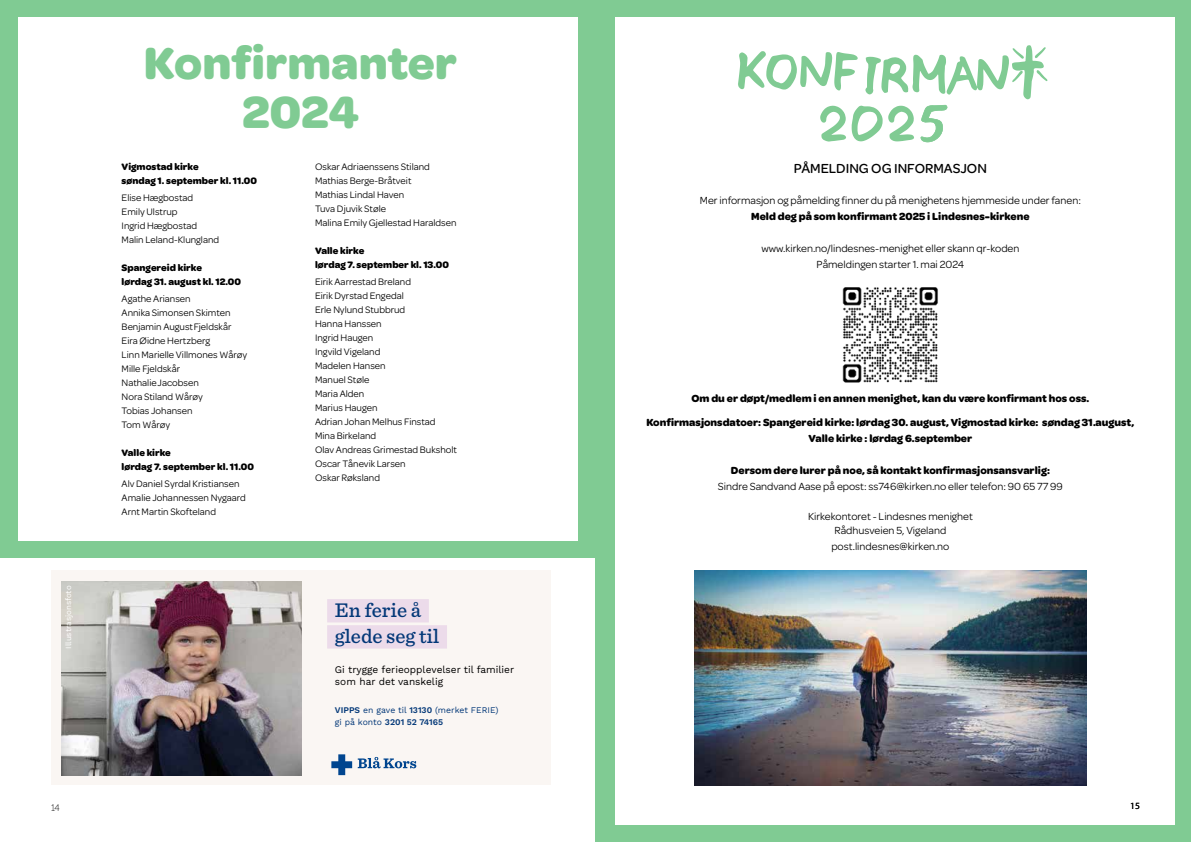
<style>
.page{position:relative;width:1191px;height:842px;background:#fff}
.page>*{position:absolute;margin:0;border:0;box-sizing:border-box;transform-origin:0 0}
.t1{font:700 48px/49px "Omnes";color:#80cb93;text-align:center}
.t2{font:500 20.6px/26.1px "Sentinel";color:#033878}
.t3{font:500 14px "Omnes";color:#000}
.t4{font:11px/16px "Omnes";color:#000;text-align:center}
.t5{font:700 11px/16px "Omnes";color:#000;text-align:center}
.t6{font:10.1px/12.1px "Work Sans";color:#000}
.t7{font:10px/14px "Omnes";color:#000}
.t8{font:700 10px/14px "Omnes";color:#000}
.t9{font:9.5px "Museo Slab Rounded 100";color:#000}
.t10{font:9.5px "Myriad Pro";color:#000}
.t11{font:8.7px/12.3px "Work Sans";color:#033878}
.t12{font:7.9px "Work Sans";color:#fff}
.s1{font-weight:600}
</style>
<div class="page">
<div style="left:0;top:0;width:595px;height:557px;background:#80cb93"></div>
<div style="left:18px;top:17px;width:560px;height:523px;background:#fff"></div>
<div style="left:595px;top:0;width:596px;height:842px;background:#80cb93"></div>
<div style="left:615px;top:17px;width:559px;height:808px;background:#fff"></div>
<div style="left:51px;top:571px;width:499px;height:214px;background:#faf6f3"></div>
<div style="left:327px;top:599px;width:102px;height:23px;background:#ecdbea"></div>
<div style="left:327px;top:625px;width:120px;height:23px;background:#ecdbea"></div>
<svg style="left:358px;top:757px;width:58px;height:11px"></svg>
<svg style="left:331px;top:754px;width:21px;height:21px"></svg>
<img style="left:62px;top:581px;width:239px;height:195px">
<svg style="left:888px;top:106px;width:26px;height:35px"></svg>
<svg style="left:820px;top:106px;width:62px;height:36px"></svg>
<svg style="left:865px;top:45px;width:182px;height:54px"></svg>
<svg style="left:738px;top:51px;width:119px;height:39px"></svg>
<svg style="left:920px;top:105px;width:28px;height:38px"></svg>
<img style="left:842px;top:287px;width:96px;height:96px">
<img style="left:694px;top:571px;width:392px;height:214px">
<p class="t12" style="left:63px;top:648px;width:65px;rotate:-90deg">Illustrasjonsfoto</p>
<h1 class="t1" style="left:144px;top:36px;width:315px">Konfirmanter<br>2024</h1>
<p class="t8" style="left:122px;top:160px;width:137px">Vigmostad kirke<br>søndag 1. september kl. 11.00</p>
<p class="t7" style="left:122px;top:190px;width:99px">Elise Hægbostad<br>Emily Ulstrup<br>Ingrid Hægbostad<br>Malin Leland-Klungland</p>
<p class="t8" style="left:122px;top:260px;width:121px">Spangereid kirke<br>lørdag 31. august kl. 12.00</p>
<p class="t7" style="left:122px;top:291px;width:127px">Agathe Ariansen<br>Annika Simonsen Skimten<br>Benjamin AugustFjeldskår<br>Eira Øidne Hertzberg<br>Linn Marielle Villmones Wårøy<br>Mille Fjeldskår<br>NathalieJacobsen<br>Nora Stiland Wårøy<br>Tobias Johansen<br>Tom Wårøy</p>
<p class="t8" style="left:122px;top:445px;width:134px">Valle kirke<br>lørdag 7. september kl. 11.00</p>
<p class="t7" style="left:122px;top:476px;width:126px">Alv Daniel Syrdal Kristiansen<br>Amalie Johannessen Nygaard<br>Arnt Martin Skofteland</p>
<p class="t7" style="left:315px;top:160px;width:143px">Oskar Adriaenssens Stiland<br>Mathias Berge-Bråtveit<br>Mathias Lindal Haven<br>Tuva Djuvik Støle<br>Malina Emily Gjellestad Haraldsen</p>
<p class="t8" style="left:315px;top:244px;width:135px">Valle kirke<br>lørdag 7. september kl. 13.00</p>
<p class="t7" style="left:315px;top:274px;width:143px">Eirik Aarrestad Breland<br>Eirik Dyrstad Engedal<br>Erle Nylund Stubbrud<br>Hanna Hanssen<br>Ingrid Haugen<br>Ingvild Vigeland<br>Madelen Hansen<br>Manuel Støle<br>Maria Alden<br>Marius Haugen<br>Adrian Johan Melhus Finstad<br>Mina Birkeland<br>Olav Andreas Grimestad Buksholt<br>Oscar Tånevik Larsen<br>Oskar Røksland</p>
<h2 class="t2" style="left:335px;top:596px;width:106px">En ferie å glede seg til</h2>
<p class="t6" style="left:335px;top:663px;width:181px">Gi trygge ferieopplevelser til familier som har det vanskelig</p>
<p class="t11" style="left:335px;top:703px;width:165px"><span class="s1">VIPPS</span> en gave til <span class="s1">13130</span> (merket FERIE) gi på konto <span class="s1">3201 52 74165</span></p>
<h3 class="t3" style="left:794px;top:159px;width:194px">PÅMELDING OG INFORMASJON</h3>
<p class="t4" style="left:700px;top:192px;width:382px">Mer informasjon og påmelding finner du på menighetens hjemmeside under fanen:</p>
<p class="t5" style="left:751px;top:208px;width:280px">Meld deg på som konfirmant 2025 i Lindesnes-kirkene</p>
<p class="t4" style="left:761px;top:240px;width:260px">www.kirken.no/lindesnes-menighet eller skann qr-koden<br>Påmeldingen starter 1. mai 2024</p>
<p class="t5" style="left:691px;top:389px;width:399px">Om du er døpt/medlem i en annen menighet, kan du være konfirmant hos oss.</p>
<p class="t5" style="left:646px;top:414px;width:489px">Konfirmasjonsdatoer: Spangereid kirke: lørdag 30. august, Vigmostad kirke: søndag 31.august,<br>Valle kirke : lørdag 6.september</p>
<p class="t5" style="left:731px;top:462px;width:320px">Dersom dere lurer på noe, så kontakt konfirmasjonsansvarlig:</p>
<p class="t4" style="left:718px;top:478px;width:346px">Sindre Sandvand Aase på epost: ss746@kirken.no eller telefon: 90 65 77 99</p>
<p class="t4" style="left:808px;top:509px;width:166px;line-height:14px">Kirkekontoret - Lindesnes menighet<br>Rådhusveien 5, Vigeland</p>
<p class="t4" style="left:831px;top:538px;width:120px">post.lindesnes@kirken.no</p>
<p class="t9" style="left:51px;top:803px;width:11px">14</p>
<p class="t10" style="left:1130px;top:800px;width:11px">15</p>
</div>
